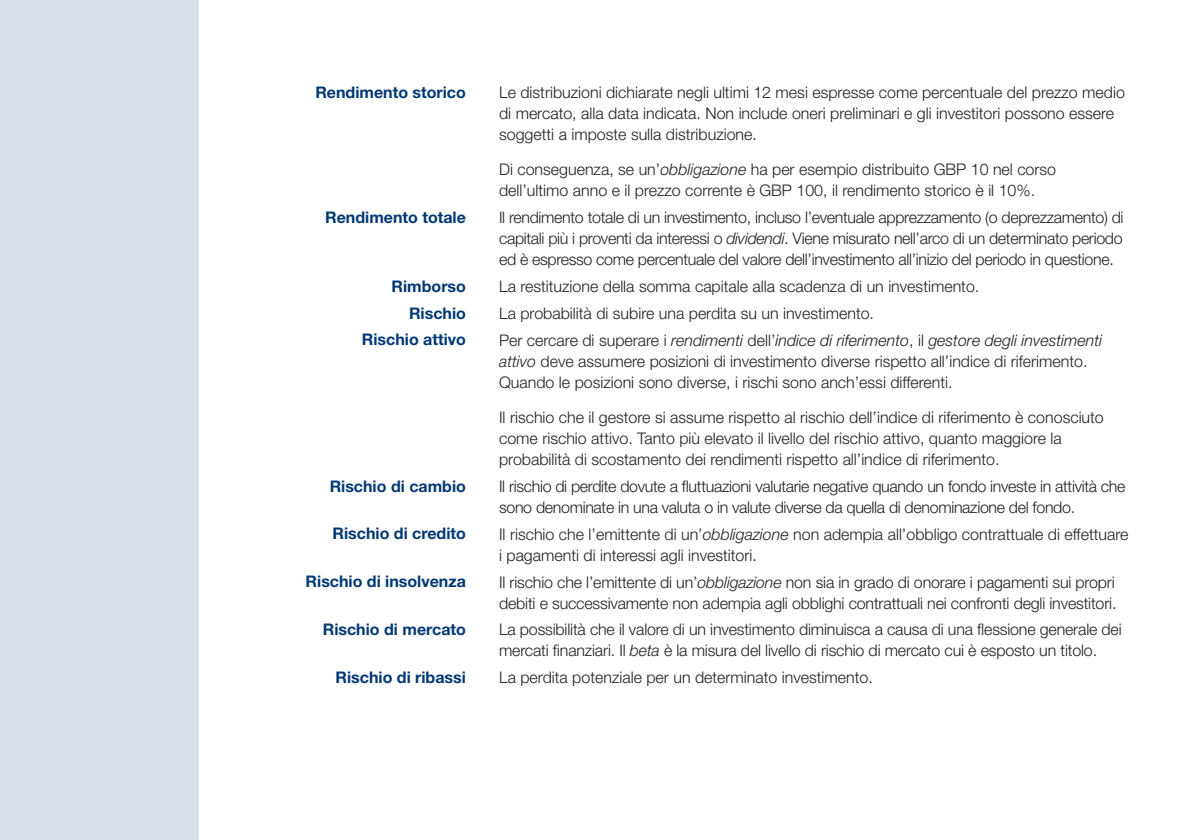
<style>
.page{position:relative;width:1191px;height:840px;background:#fff}
.page>*{position:absolute;margin:0;border:0;box-sizing:border-box;transform-origin:0 0}
.t1{font:300 16px/21px "Helvetica Neue";color:#231f20}
.t2{font:300 16px/21px "Helvetica Neue";letter-spacing:-.02em;color:#231f20}
.t3{font:700 16px "Helvetica Neue";color:#013775}
.s1{font-style:italic}
</style>
<div class="page">
<div style="left:0;top:0;width:198px;height:839px;background:#d9deeb"></div>
<p class="t3" style="left:315px;top:82px;width:152px">Rendimento storico</p>
<p class="t1" style="left:499px;top:81px;width:627px">Le distribuzioni dichiarate negli ultimi 12 mesi espresse come percentuale del prezzo medio di mercato, alla data indicata. Non include oneri preliminari e gli investitori possono essere soggetti a imposte sulla distribuzione.</p>
<p class="t1" style="left:499px;top:158px;width:558px">Di conseguenza, se un’<span class="s1">obbligazione</span> ha per esempio distribuito GBP 10 nel corso dell’ultimo anno e il prezzo corrente è GBP 100, il rendimento storico è il 10%.</p>
<p class="t3" style="left:325px;top:207px;width:142px">Rendimento totale</p>
<p class="t1" style="left:499px;top:206px;width:626px;text-align:justify">Il rendimento totale di un investimento, incluso l’eventuale apprezzamento (o deprezzamento) di capitali più i proventi da interessi o <span class="s1">dividendi</span>. Viene misurato nell’arco di un determinato periodo ed è espresso come percentuale del valore dell’investimento all’inizio del periodo in questione.</p>
<p class="t3" style="left:391px;top:276px;width:76px">Rimborso</p>
<p class="t1" style="left:499px;top:275px;width:482px">La restituzione della somma capitale alla scadenza di un investimento.</p>
<p class="t3" style="left:409px;top:303px;width:58px">Rischio</p>
<p class="t1" style="left:499px;top:302px;width:376px">La probabilità di subire una perdita su un investimento.</p>
<p class="t3" style="left:362px;top:329px;width:105px">Rischio attivo</p>
<p class="t1" style="left:499px;top:329px;width:604px">Per cercare di superare i <span class="s1">rendimenti</span> dell’<span class="s1">indice di riferimento</span>, il <span class="s1">gestore degli investimenti attivo</span> deve assumere posizioni di investimento diverse rispetto all’indice di riferimento.<br>Quando le posizioni sono diverse, i rischi sono anch’essi differenti.</p>
<p class="t1" style="left:499px;top:406px;width:606px">Il rischio che il gestore si assume rispetto al rischio dell’indice di riferimento è conosciuto come rischio attivo. Tanto più elevato il livello del rischio attivo, quanto maggiore la probabilità di scostamento dei rendimenti rispetto all’indice di riferimento.</p>
<p class="t3" style="left:330px;top:475px;width:138px">Rischio di cambio</p>
<p class="t2" style="left:499px;top:475px;width:628px">Il rischio di perdite dovute a fluttuazioni valutarie negative quando un fondo investe in attività che sono denominate in una valuta o in valute diverse da quella di denominazione del fondo.</p>
<p class="t3" style="left:333px;top:523px;width:135px">Rischio di credito</p>
<p class="t1" style="left:499px;top:522px;width:631px">Il rischio che l’emittente di un’<span class="s1">obbligazione</span> non adempia all’obbligo contrattuale di effettuare i pagamenti di interessi agli investitori.</p>
<p class="t3" style="left:306px;top:571px;width:162px">Rischio di insolvenza</p>
<p class="t1" style="left:499px;top:570px;width:619px">Il rischio che l’emittente di un’<span class="s1">obbligazione</span> non sia in grado di onorare i pagamenti sui propri debiti e successivamente non adempia agli obblighi contrattuali nei confronti degli investitori.</p>
<p class="t3" style="left:323px;top:619px;width:145px">Rischio di mercato</p>
<p class="t1" style="left:499px;top:618px;width:624px">La possibilità che il valore di un investimento diminuisca a causa di una flessione generale dei mercati finanziari. Il <span class="s1">beta</span> è la misura del livello di rischio di mercato cui è esposto un titolo.</p>
<p class="t3" style="left:336px;top:667px;width:132px">Rischio di ribassi</p>
<p class="t1" style="left:499px;top:666px;width:375px">La perdita potenziale per un determinato investimento.</p>
</div>
